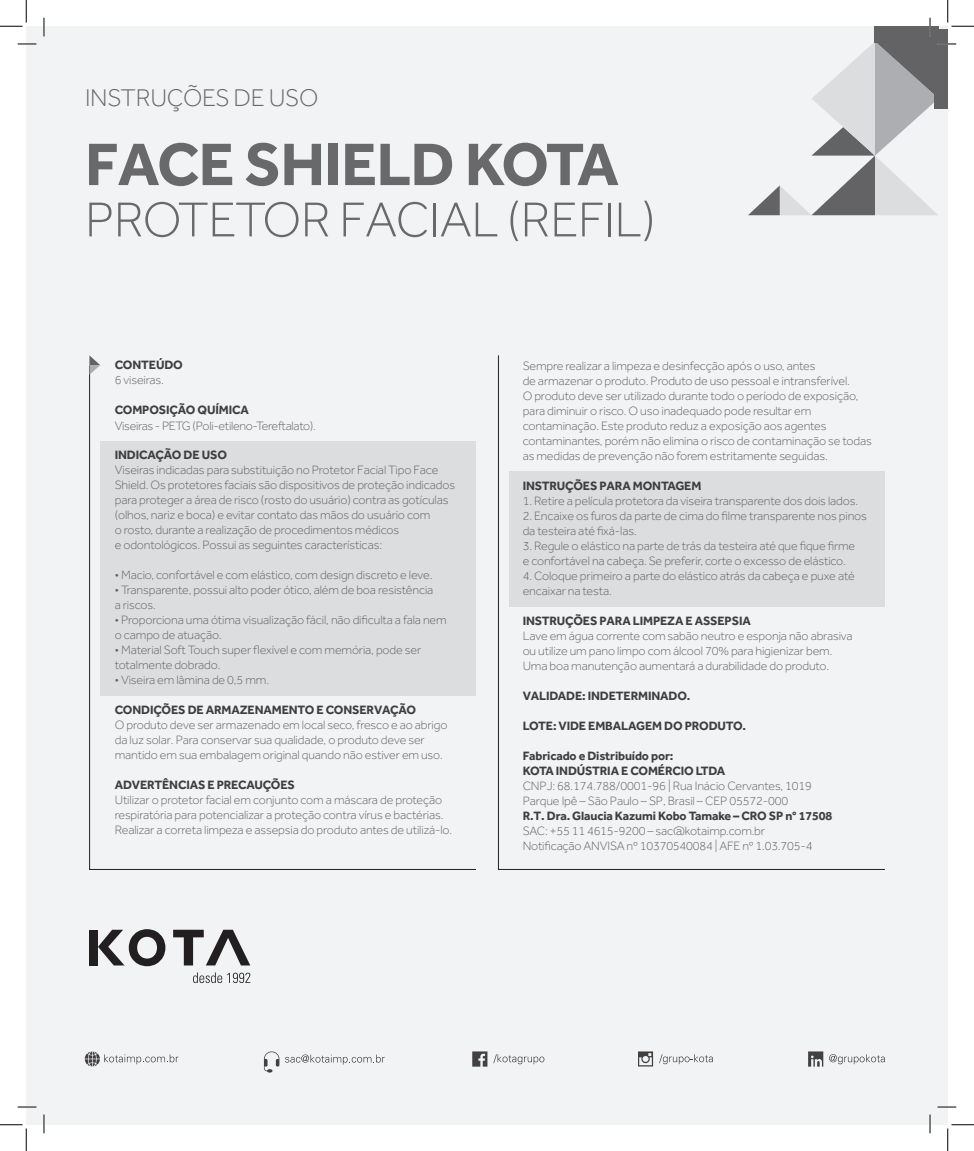
<style>
.page{position:relative;width:974px;height:1151px;background:#fff}
.page>*{position:absolute;margin:0;border:0;box-sizing:border-box;transform-origin:0 0}
.t1{font:700 61.88px "Effra";letter-spacing:-.01em;color:#69696c}
.t2{font:300 50.62px "Effra";letter-spacing:-.01em;color:#69696c}
.t3{font:300 25px "Effra";letter-spacing:-.01em;color:#69696c}
.t4{font:300 12.5px/15px "Effra";letter-spacing:-.01em;color:#636366}
.t5{font:700 12.5px "Effra";letter-spacing:-.01em;color:#3e3e3f}
</style>
<div class="page">
<div style="left:26px;top:26px;width:922px;height:1099px;background:#f2f3f4"></div>
<svg style="left:89px;top:375px;width:387px;height:495px"></svg>
<svg style="left:89px;top:355px;width:11px;height:20px"></svg>
<svg style="left:498px;top:355px;width:387px;height:515px"></svg>
<div style="left:89px;top:930px;width:9px;height:35px;background:#231f20"></div>
<svg style="left:173px;top:930px;width:77px;height:35px"></svg>
<svg style="left:98px;top:929px;width:67px;height:37px"></svg>
<svg style="left:193px;top:972px;width:57px;height:11px"></svg>
<svg style="left:285px;top:1054px;width:100px;height:11px"></svg>
<svg style="left:264px;top:1051px;width:15px;height:22px"></svg>
<svg style="left:85px;top:1051px;width:93px;height:15px"></svg>
<svg style="left:659px;top:1054px;width:54px;height:10px"></svg>
<svg style="left:638px;top:1051px;width:15px;height:15px"></svg>
<svg style="left:493px;top:1054px;width:51px;height:10px"></svg>
<svg style="left:472px;top:1051px;width:15px;height:16px"></svg>
<svg style="left:829px;top:1054px;width:56px;height:10px"></svg>
<svg style="left:808px;top:1051px;width:15px;height:16px"></svg>
<svg style="left:18px;top:43px;width:18px;height:2px"></svg>
<svg style="left:18px;top:1106px;width:18px;height:2px"></svg>
<svg style="left:937px;top:1106px;width:19px;height:2px"></svg>
<svg style="left:43px;top:18px;width:2px;height:18px"></svg>
<svg style="left:43px;top:1114px;width:2px;height:19px"></svg>
<svg style="left:929px;top:1114px;width:2px;height:19px"></svg>
<svg style="left:0;top:0;width:27px;height:27px"></svg>
<svg style="left:0;top:1124px;width:27px;height:27px"></svg>
<svg style="left:748px;top:0;width:226px;height:215px"></svg>
<svg style="left:947px;top:1124px;width:27px;height:27px"></svg>
<p class="t3" style="left:85px;top:84px;width:235px">INSTRUÇÕES DE USO</p>
<p class="t1" style="left:85px;top:127px;width:535px">FACE SHIELD KOTA</p>
<p class="t2" style="left:85px;top:191px;width:572px">PROTETOR FACIAL (REFIL)</p>
<p class="t5" style="left:115px;top:357px;width:70px">CONTEÚDO</p>
<p class="t4" style="left:115px;top:372px;width:51px">6 viseiras.</p>
<p class="t5" style="left:115px;top:402px;width:136px">COMPOSIÇÃO QUÍMICA</p>
<p class="t5" style="left:115px;top:447px;width:114px">INDICAÇÃO DE USO</p>
<p class="t4" style="left:115px;top:462px;width:342px">Viseiras indicadas para substituição no Protetor Facial Tipo Face Shield. Os protetores faciais são dispositivos de proteção indicados para proteger a área de risco (rosto do usuário) contra as gotículas (olhos, nariz e boca) e evitar contato das mãos do usuário com</p>
<p class="t4" style="left:115px;top:522px;width:286px">o rosto, durante a realização de procedimentos médicos</p>
<p class="t4" style="left:115px;top:537px;width:269px">e odontológicos. Possui as seguintes características:</p>
<p class="t4" style="left:115px;top:567px;width:319px">• Macio, confortável e com elástico, com design discreto e leve.</p>
<p class="t4" style="left:115px;top:582px;width:320px">• Transparente, possui alto poder ótico, além de boa resistência</p>
<p class="t4" style="left:115px;top:597px;width:43px">a riscos.</p>
<p class="t4" style="left:115px;top:612px;width:333px">• Proporciona uma ótima visualização fácil, não dificulta a fala nem</p>
<p class="t4" style="left:115px;top:627px;width:109px">o campo de atuação.</p>
<p class="t4" style="left:115px;top:642px;width:308px">• Material Soft Touch super flexível e com memória, pode ser totalmente dobrado.</p>
<p class="t4" style="left:115px;top:672px;width:156px">• Viseira em lâmina de 0,5 mm.</p>
<p class="t5" style="left:115px;top:702px;width:303px">CONDIÇÕES DE ARMAZENAMENTO E CONSERVAÇÃO</p>
<p class="t4" style="left:115px;top:717px;width:334px">O produto deve ser armazenado em local seco, fresco e ao abrigo</p>
<p class="t4" style="left:115px;top:732px;width:330px">da luz solar. Para conservar sua qualidade, o produto deve ser mantido em sua embalagem original quando não estiver em uso.</p>
<p class="t5" style="left:115px;top:777px;width:182px">ADVERTÊNCIAS E PRECAUÇÕES</p>
<p class="t4" style="left:115px;top:792px;width:339px">Utilizar o protetor facial em conjunto com a máscara de proteção respiratória para potencializar a proteção contra vírus e bactérias.<br>Realizar a correta limpeza e assepsia do produto antes de utilizá-lo.</p>
<p class="t4" style="left:115px;top:419px;width:203px">Viseiras - PETG (Poli-etileno-Tereftalato).</p>
<p class="t4" style="left:523px;top:358px;width:294px">Sempre realizar a limpeza e desinfecção após o uso, antes</p>
<p class="t4" style="left:523px;top:373px;width:329px">de armazenar o produto. Produto de uso pessoal e intransferível.</p>
<p class="t4" style="left:523px;top:388px;width:351px">O produto deve ser utilizado durante todo o período de exposição, para diminuir o risco. O uso inadequado pode resultar em contaminação. Este produto reduz a exposição aos agentes contaminantes, porém não elimina o risco de contaminação se todas as medidas de prevenção não forem estritamente seguidas.</p>
<p class="t5" style="left:523px;top:478px;width:180px">INSTRUÇÕES PARA MONTAGEM</p>
<p class="t4" style="left:523px;top:493px;width:337px">1. Retire a película protetora da viseira transparente dos dois lados.</p>
<p class="t4" style="left:523px;top:508px;width:346px">2. Encaixe os furos da parte de cima do filme transparente nos pinos da testeira até fixá-las.</p>
<p class="t4" style="left:523px;top:538px;width:334px">3. Regule o elástico na parte de trás da testeira até que fique firme</p>
<p class="t4" style="left:523px;top:553px;width:325px">e confortável na cabeça. Se preferir, corte o excesso de elástico.</p>
<p class="t4" style="left:523px;top:568px;width:333px">4. Coloque primeiro a parte do elástico atrás da cabeça e puxe até encaixar na testa.</p>
<p class="t5" style="left:523px;top:613px;width:230px">INSTRUÇÕES PARA LIMPEZA E ASSEPSIA</p>
<p class="t4" style="left:523px;top:628px;width:331px">Lave em água corrente com sabão neutro e esponja não abrasiva</p>
<p class="t4" style="left:523px;top:643px;width:311px">ou utilize um pano limpo com álcool 70% para higienizar bem.</p>
<p class="t4" style="left:523px;top:658px;width:308px">Uma boa manutenção aumentará a durabilidade do produto.</p>
<p class="t5" style="left:523px;top:688px;width:169px">VALIDADE: INDETERMINADO.</p>
<p class="t5" style="left:523px;top:718px;width:225px">LOTE: VIDE EMBALAGEM DO PRODUTO.</p>
<p class="t5" style="left:523px;top:748px;width:152px">Fabricado e Distribuído por:</p>
<p class="t5" style="left:523px;top:763px;width:204px">KOTA INDÚSTRIA E COMÉRCIO LTDA</p>
<p class="t4" style="left:523px;top:778px;width:291px">CNPJ: 68.174.788/0001-96 | Rua Inácio Cervantes, 1019<br>Parque Ipê – São Paulo – SP, Brasil – CEP 05572-000</p>
<p class="t5" style="left:523px;top:808px;width:311px">R.T. Dra. Glaucia Kazumi Kobo Tamake – CRO SP n° 17508</p>
<p class="t4" style="left:523px;top:823px;width:244px">SAC: +55 11 4615-9200 – sac@kotaimp.com.br</p>
<p class="t4" style="left:523px;top:838px;width:291px">Notificação ANVISA nº 10370540084 | AFE nº 1.03.705-4</p>
</div>
